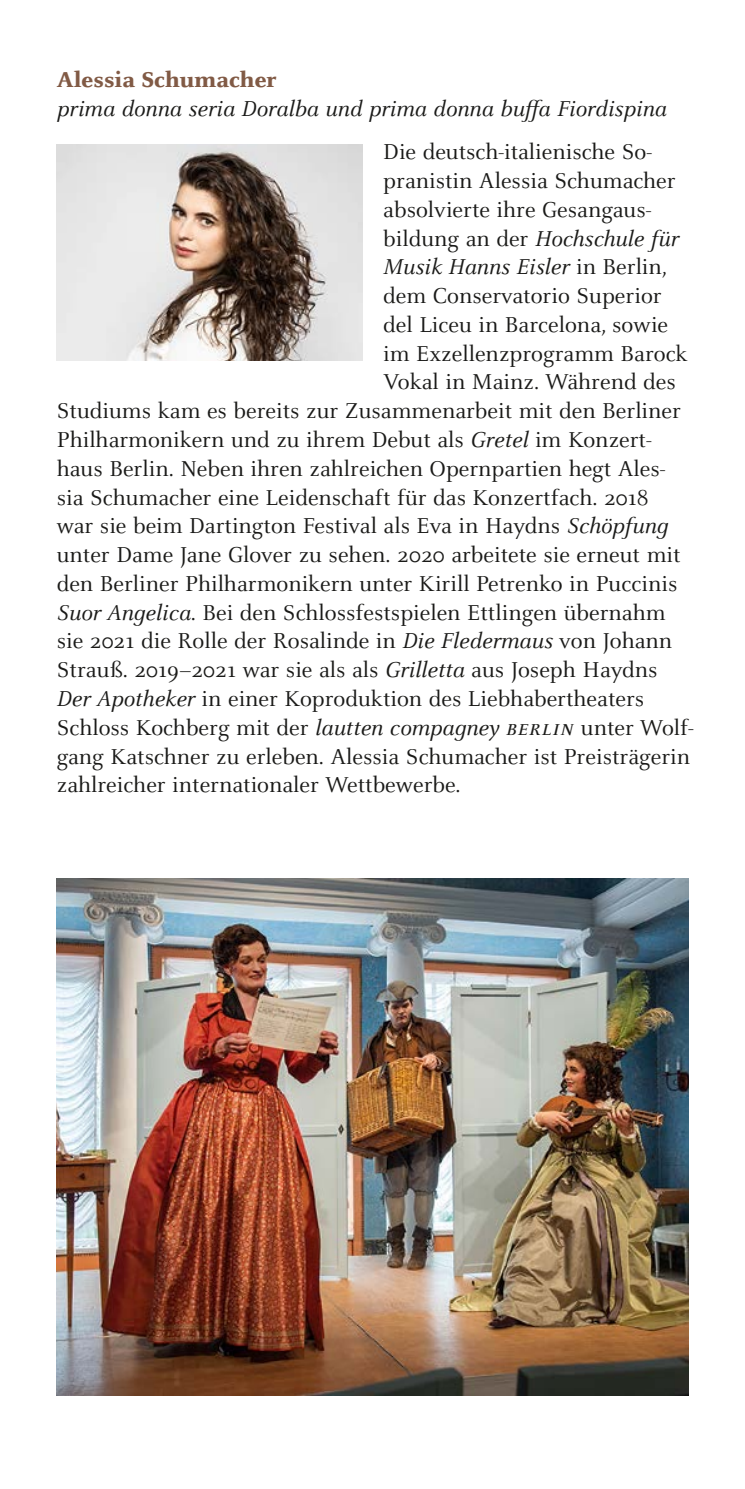
<style>
.page{position:relative;width:745px;height:1489px;background:#fff}
.page>*{position:absolute;margin:0;border:0;box-sizing:border-box;transform-origin:0 0}
.t1{font:23.75px/28.8px "Celeste Pro";color:#1a1a18}
.t2{font:italic 23.75px "Celeste Pro";color:#1a1a18}
.t3{font:800 23.75px "Celeste Pro";color:#815a45}
.s1{font-style:normal}
.s2{font-style:italic}
</style>
<div class="page">
<img style="left:57px;top:878px;width:630px;height:517px">
<img style="left:57px;top:145px;width:305px;height:215px">
<p class="t3" style="left:57px;top:64px;width:221px">Alessia Schumacher</p>
<p class="t2" style="left:57px;top:94px;width:611px">prima donna seria Doralba und prima donna buffa Fiordispina</p>
<p class="t1" style="left:383px;top:137px;width:267px">Die deutsch-italienische So--</p>
<p class="t1" style="left:383px;top:166px;width:294px">pranistin Alessia Schumacher</p>
<p class="t1" style="left:383px;top:195px;width:269px">absolvierte ihre Gesangaus-</p>
<p class="t2" style="left:383px;top:223px;width:297px"><span class="s1">bildung an der</span> Hochschule für</p>
<p class="t2" style="left:383px;top:252px;width:285px">Musik Hanns Eisler <span class="s1">in Berlin,</span></p>
<p class="t1" style="left:383px;top:281px;width:280px">dem Conservatorio Superior</p>
<p class="t1" style="left:383px;top:310px;width:286px">del Liceu in Barcelona, sowie</p>
<p class="t1" style="left:383px;top:338px;width:305px">im Exzellenzprogramm Barock</p>
<p class="t1" style="left:383px;top:367px;width:294px">Vokal in Mainz. Während des</p>
<p class="t1" style="left:57px;top:396px;width:625px">Studiums kam es bereits zur Zusammenarbeit mit den Berliner</p>
<p class="t1" style="left:57px;top:425px;width:596px">Philharmonikern und zu ihrem Debut als <span class="s2">Gretel</span> im Konzert-</p>
<p class="t1" style="left:57px;top:453px;width:609px">haus Berlin. Neben ihren zahlreichen Opernpartien hegt Ales-</p>
<p class="t1" style="left:57px;top:482px;width:593px">sia Schumacher eine Leidenschaft für das Konzertfach. 2018</p>
<p class="t1" style="left:57px;top:511px;width:612px">war sie beim Dartington Festival als Eva in Haydns <span class="s2">Schöpfung</span></p>
<p class="t1" style="left:57px;top:540px;width:625px">unter Dame Jane Glover zu sehen. 2020 arbeitete sie erneut mit</p>
<p class="t1" style="left:57px;top:568px;width:621px">den Berliner Philharmonikern unter Kirill Petrenko in Puccinis</p>
<p class="t1" style="left:57px;top:597px;width:610px"><span class="s2">Suor Angelica</span>. Bei den Schlossfestspielen Ettlingen übernahm</p>
<p class="t1" style="left:57px;top:626px;width:616px">sie 2021 die Rolle der Rosalinde in <span class="s2">Die Fledermaus</span> von Johann</p>
<p class="t1" style="left:57px;top:655px;width:602px">Strauß. 2019–2021 war sie als als <span class="s2">Grilletta</span> aus Joseph Haydns</p>
<p class="t1" style="left:57px;top:683px;width:588px"><span class="s2">Der Apotheker</span> in einer Koproduktion des Liebhabertheaters</p>
<p class="t2" style="left:57px;top:712px;width:473px"><span class="s1">Schloss Kochberg mit der</span> lautten compagney Berlin</p>
<p class="t1" style="left:57px;top:712px;width:638px;text-indent:523px">unter Wolf&shy;gang Katschner zu erleben. Alessia Schumacher ist Preisträgerin zahlreicher internationaler Wettbewerbe.</p>
</div>
